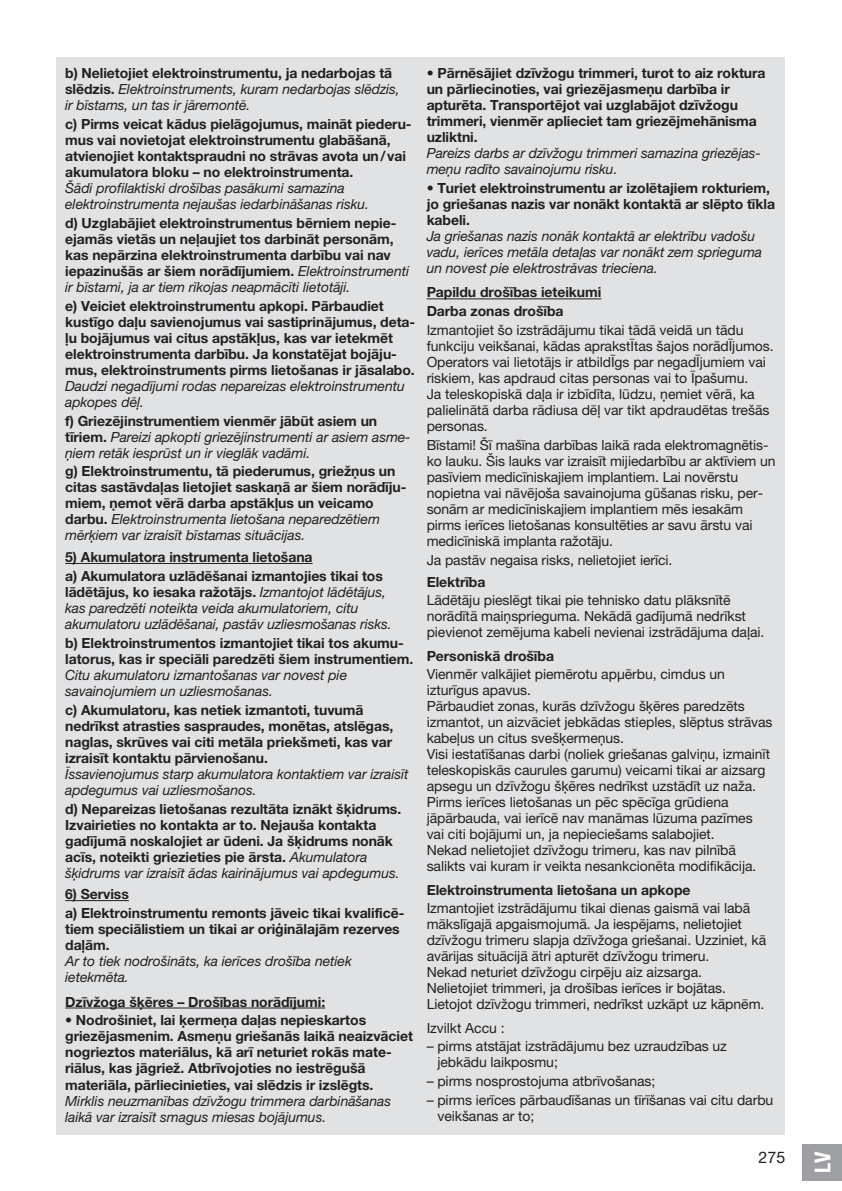
<style>
.page{position:relative;width:842px;height:1191px;background:#fff}
.page>*{position:absolute;margin:0;border:0;box-sizing:border-box;transform-origin:0 0}
.t1{font:22px "GARDENA Pro Bo Cond";color:#fff}
.t2{font:16px "GARDENA Pro";color:#231f20}
.t3{font:700 14px/16px "GARDENA Pro";letter-spacing:-.005em;color:#231f20}
.t4{font:14px/16px "GARDENA Pro";letter-spacing:-.005em;color:#231f20}
.t5{font:italic 14px/16px "GARDENA Pro";letter-spacing:-.005em;color:#231f20}
.s1{font-weight:700;font-style:normal}
.s2{font-weight:400;font-style:italic}
</style>
<div class="page">
<div style="left:57px;top:57px;width:728px;height:1077px;background:#e1e2e4"></div>
<hr style="left:65px;top:563px;width:248px;height:1px;background:#231f20">
<hr style="left:65px;top:900px;width:64px;height:1px;background:#231f20">
<hr style="left:65px;top:1007px;width:260px;height:1px;background:#231f20">
<hr style="left:427px;top:298px;width:174px;height:1px;background:#231f20">
<div style="left:802px;top:1143px;width:40px;height:37px;background:#9d9fa2"></div>
<p class="t5" style="left:65px;top:65px;width:336px"><span class="s1">b) Nelietojiet elektroinstrumentu, ja nedarbojas tā slēdzis.</span> Elektroinstruments, kuram nedarbojas slēdzis, ir bīstams, un tas ir jāremontē.</p>
<p class="t3" style="left:65px;top:116px;width:348px">c) Pirms veicat kādus pielāgojumus, maināt piederu&shy;mus vai novietojat elektroinstrumentu glabāšanā, atvienojiet kontaktspraudni no strāvas avota un/vai akumulatora bloku – no elektroinstrumenta.</p>
<p class="t5" style="left:65px;top:180px;width:305px">Šādi profilaktiski drošības pasākumi samazina elektroinstrumenta nejaušas iedarbināšanas risku.</p>
<p class="t3" style="left:65px;top:214px;width:345px">d) Uzglabājiet elektroinstrumentus bērniem nepie&shy;ejamās vietās un neļaujiet tos darbināt personām, kas nepārzina elektroinstrumenta darbību vai nav iepazinušās ar šiem norādījumiem. <span class="s2">Elektroinstrumenti ir bīstami, ja ar tiem rīkojas neapmācīti lietotāji.</span></p>
<p class="t3" style="left:65px;top:297px;width:352px">e) Veiciet elektroinstrumentu apkopi. Pārbaudiet kustīgo daļu savienojumus vai sastiprinājumus, deta&shy;ļu bojājumus vai citus apstākļus, kas var ietekmēt elektroinstrumenta darbību. Ja konstatējat bojāju&shy;mus, elektroinstruments pirms lietošanas ir jāsalabo.</p>
<p class="t5" style="left:65px;top:377px;width:341px">Daudzi negadījumi rodas nepareizas elektroinstrumentu apkopes dēļ.</p>
<p class="t5" style="left:65px;top:412px;width:347px"><span class="s1">f) Griezējinstrumentiem vienmēr jābūt asiem un tīriem.</span> Pareizi apkopti griezējinstrumenti ar asiem asme&shy;ņiem retāk iesprūst un ir vieglāk vadāmi.</p>
<p class="t3" style="left:65px;top:463px;width:343px">g) Elektroinstrumentu, tā piederumus, griežņus un citas sastāvdaļas lietojiet saskaņā ar šiem norādīju&shy;miem, ņemot vērā darba apstākļus un veicamo darbu. <span class="s2">Elektroinstrumenta lietošana neparedzētiem mērķiem var izraisīt bīstamas situācijas.</span></p>
<p class="t3" style="left:65px;top:547px;width:319px;line-height:18.8px">5) Akumulatora instrumenta lietošana<br>a) Akumulatora uzlādēšanai izmantojies tikai tos</p>
<p class="t5" style="left:65px;top:584px;width:328px"><span class="s1">lādētājus, ko iesaka ražotājs.</span> Izmantojot lādētājus, kas paredzēti noteikta veida akumulatoriem, citu akumulatoru uzlādēšanai, pastāv uzliesmošanas risks.</p>
<p class="t3" style="left:65px;top:634px;width:350px">b) Elektroinstrumentos izmantojiet tikai tos akumu&shy;latorus, kas ir speciāli paredzēti šiem instrumentiem.</p>
<p class="t5" style="left:65px;top:666px;width:283px">Citu akumulatoru izmantošanas var novest pie savainojumiem un uzliesmošanas.</p>
<p class="t3" style="left:65px;top:701px;width:330px">c) Akumulatoru, kas netiek izmantoti, tuvumā nedrīkst atrasties saspraudes, monētas, atslēgas, naglas, skrūves vai citi metāla priekšmeti, kas var izraisīt kontaktu pārvienošanu.</p>
<p class="t5" style="left:65px;top:765px;width:345px">Īssavienojumus starp akumulatora kontaktiem var izraisīt apdegumus vai uzliesmošanos.</p>
<p class="t3" style="left:65px;top:800px;width:338px">d) Nepareizas lietošanas rezultāta iznākt šķidrums.<br>Izvairieties no kontakta ar to. Nejauša kontakta gadījumā noskalojiet ar ūdeni. Ja šķidrums nonāk acīs, noteikti griezieties pie ārsta. <span class="s2">Akumulatora šķidrums var izraisīt ādas kairinājumus vai apdegumus.</span></p>
<p class="t3" style="left:65px;top:884px;width:341px;line-height:18.8px">6) Serviss<br>a) Elektroinstrumentu remonts jāveic tikai kvalificē-</p>
<p class="t3" style="left:65px;top:920px;width:336px">tiem speciālistiem un tikai ar oriģinālajām rezerves daļām.</p>
<p class="t5" style="left:65px;top:953px;width:288px">Ar to tiek nodrošināts, ka ierīces drošība netiek ietekmēta.</p>
<p class="t3" style="left:65px;top:993px;width:262px">Dzīvžoga šķēres – Drošības norādījumi:</p>
<p class="t3" style="left:65px;top:1012px;width:349px">• Nodrošiniet, lai ķermeņa daļas nepieskartos griezējasmenim. Asmeņu griešanās laikā neaizvāciet nogrieztos materiālus, kā arī neturiet rokās mate&shy;riālus, kas jāgriež. Atbrīvojoties no iestrēgušā materiāla, pārliecinieties, vai slēdzis ir izslēgts.</p>
<p class="t5" style="left:65px;top:1092px;width:327px">Mirklis neuzmanības dzīvžogu trimmera darbināšanas laikā var izraisīt smagus miesas bojājumus.</p>
<p class="t3" style="left:427px;top:65px;width:340px">• Pārnēsājiet dzīvžogu trimmeri, turot to aiz roktura un pārliecinoties, vai griezējasmeņu darbība ir apturēta. Transportējot vai uzglabājot dzīvžogu trimmeri, vienmēr aplieciet tam griezējmehānisma uzliktni.</p>
<p class="t5" style="left:427px;top:145px;width:336px">Pareizs darbs ar dzīvžogu trimmeri samazina griezējas&shy;meņu radīto savainojumu risku.</p>
<p class="t3" style="left:427px;top:180px;width:350px">• Turiet elektroinstrumentu ar izolētajiem rokturiem, jo griešanas nazis var nonākt kontaktā ar slēpto tīkla kabeli.</p>
<p class="t5" style="left:427px;top:228px;width:337px">Ja griešanas nazis nonāk kontaktā ar elektrību vadošu vadu, ierīces metāla detaļas var nonākt zem sprieguma un novest pie elektrostrāvas trieciena.</p>
<p class="t3" style="left:427px;top:283px;width:176px;line-height:18.8px">Papildu drošības ieteikumi<br>Darba zonas drošība</p>
<p class="t4" style="left:427px;top:322px;width:349px">Izmantojiet šo izstrādājumu tikai tādā veidā un tādu funkciju veikšanai, kādas aprakstĪtas šajos norādĪjumos.<br>Operators vai lietotājs ir atbildĪgs par negadĪjumiem vai riskiem, kas apdraud citas personas vai to Īpašumu.<br>Ja teleskopiskā daļa ir izbīdīta, lūdzu, ņemiet vērā, ka palielinātā darba rādiusa dēļ var tikt apdraudētas trešās personas.</p>
<p class="t4" style="left:427px;top:437px;width:350px">Bīstami! Šī mašīna darbības laikā rada elektromagnētis&shy;ko lauku. Šis lauks var izraisīt mijiedarbību ar aktīviem un pasīviem medicīniskajiem implantiem. Lai novērstu nopietna vai nāvējoša savainojuma gūšanas risku, per&shy;sonām ar medicīniskajiem implantiem mēs iesakām pirms ierīces lietošanas konsultēties ar savu ārstu vai medicīniskā implanta ražotāju.</p>
<p class="t4" style="left:427px;top:552px;width:247px">Ja pastāv negaisa risks, nelietojiet ierīci.</p>
<p class="t3" style="left:427px;top:573px;width:60px">Elektrība</p>
<p class="t4" style="left:427px;top:592px;width:339px">Lādētāju pieslēgt tikai pie tehnisko datu plāksnītē norādītā maiņsprieguma. Nekādā gadījumā nedrīkst pievienot zemējuma kabeli nevienai izstrādājuma daļai.</p>
<p class="t3" style="left:427px;top:647px;width:129px">Personiskā drošība</p>
<p class="t4" style="left:427px;top:666px;width:347px">Vienmēr valkājiet piemērotu apμērbu, cimdus un izturīgus apavus.<br>Pārbaudiet zonas, kurās dzīvžogu šķēres paredzēts izmantot, un aizvāciet jebkādas stieples, slēptus strāvas kabeļus un citus svešķermeņus.<br>Visi iestatīšanas darbi (noliek griešanas galviņu, izmainīt teleskopiskās caurules garumu) veicami tikai ar aizsarg apsegu un dzīvžogu šķēres nedrīkst uzstādīt uz naža.<br>Pirms ierīces lietošanas un pēc spēcīga grūdiena jāpārbauda, vai ierīcē nav manāmas lūzuma pazīmes vai citi bojājumi un, ja nepieciešams salabojiet.<br>Nekad nelietojiet dzīvžogu trimeru, kas nav pilnībā salikts vai kuram ir veikta nesankcionēta modifikācija.</p>
<p class="t3" style="left:427px;top:881px;width:265px">Elektroinstrumenta lietošana un apkope</p>
<p class="t4" style="left:427px;top:900px;width:341px">Izmantojiet izstrādājumu tikai dienas gaismā vai labā mākslīgajā apgaismojumā. Ja iespējams, nelietojiet dzīvžogu trimeru slapja dzīvžoga griešanai. Uzziniet, kā avārijas situācijā ātri apturēt dzīvžogu trimeru.<br>Nekad neturiet dzīvžogu cirpēju aiz aizsarga.<br>Nelietojiet trimmeri, ja drošības ierīces ir bojātas.<br>Lietojot dzīvžogu trimmeri, nedrīkst uzkāpt uz kāpnēm.</p>
<p class="t4" style="left:427px;top:1019px;width:79px">Izvilkt Accu :</p>
<p class="t4" style="left:437px;top:1038px;width:291px;text-indent:-11px">– pirms atstājat izstrādājumu bez uzraudzības uz jebkādu laikposmu;</p>
<p class="t4" style="left:427px;top:1073px;width:230px">– pirms nosprostojuma atbrīvošanas;</p>
<p class="t4" style="left:437px;top:1092px;width:337px;text-indent:-11px">– pirms ierīces pārbaudīšanas un tīrīšanas vai citu darbu veikšanas ar to;</p>
<p class="t2" style="left:759px;top:1147px;width:28px">275</p>
<h1 class="t1" style="left:809px;top:1172px;width:23px;rotate:-90deg">LV</h1>
</div>
